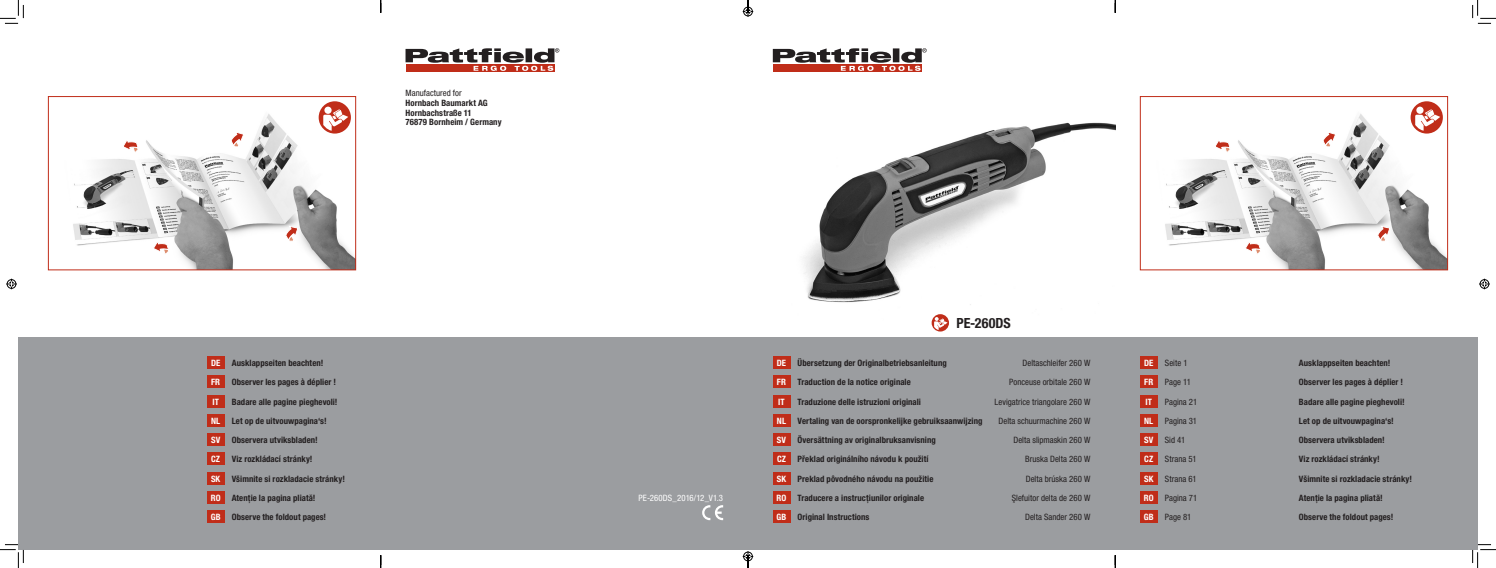
<style>
.page{position:relative;width:1496px;height:568px;background:#fff}
.page>*{position:absolute;margin:0;border:0;box-sizing:border-box;transform-origin:0 0}
.t1{font:700 condensed 14px "Helvetica Neue LTW1 G";letter-spacing:.005em;color:#231f20}
.t2{font:700 condensed 8.75px/9.6px "Helvetica Neue LTW1 G";letter-spacing:.005em;color:#231f20}
.t3{font:condensed 8.75px "Helvetica Neue LTW1 G";color:#231f20}
.t4{font:700 condensed 8.75px/19.2px "Helvetica Neue LTW1 G";letter-spacing:.005em;color:#fff}
.t5{font:condensed 8.75px "Helvetica Neue LTW1 G";letter-spacing:.01em;color:#fff}
</style>
<div class="page">
<div style="left:18px;top:337px;width:1459px;height:212px;background:#9b9da0"></div>
<img style="left:804px;top:122px;width:311px;height:205px">
<div style="left:772px;top:65px;width:149px;height:7px;background:#c02d19"></div>
<svg style="left:772px;top:48px;width:154px;height:23px"></svg>
<div style="left:772px;top:356px;width:18px;height:13px;background:#c02d19"></div>
<div style="left:772px;top:433px;width:18px;height:13px;background:#c02d19"></div>
<div style="left:772px;top:395px;width:18px;height:12px;background:#c02d19"></div>
<div style="left:772px;top:472px;width:18px;height:12px;background:#c02d19"></div>
<div style="left:772px;top:375px;width:18px;height:13px;background:#c02d19"></div>
<div style="left:772px;top:452px;width:18px;height:13px;background:#c02d19"></div>
<div style="left:772px;top:414px;width:18px;height:12px;background:#c02d19"></div>
<div style="left:772px;top:491px;width:18px;height:12px;background:#c02d19"></div>
<div style="left:772px;top:510px;width:18px;height:13px;background:#c02d19"></div>
<svg style="left:931px;top:314px;width:17px;height:17px"></svg>
<svg style="left:702px;top:505px;width:21px;height:15px"></svg>
<div style="left:405px;top:65px;width:149px;height:7px;background:#c02d19"></div>
<svg style="left:405px;top:48px;width:154px;height:23px"></svg>
<img style="left:1165px;top:112px;width:280px;height:156px">
<div style="left:1139px;top:96px;width:308px;height:174px;border:1px solid #c02d19"></div>
<svg style="left:1376px;top:226px;width:14px;height:15px"></svg>
<svg style="left:1244px;top:241px;width:17px;height:14px"></svg>
<svg style="left:1322px;top:132px;width:14px;height:15px"></svg>
<svg style="left:1214px;top:139px;width:16px;height:14px"></svg>
<div style="left:1139px;top:356px;width:18px;height:13px;background:#c02d19"></div>
<div style="left:1139px;top:433px;width:18px;height:13px;background:#c02d19"></div>
<div style="left:1139px;top:395px;width:18px;height:12px;background:#c02d19"></div>
<div style="left:1139px;top:472px;width:18px;height:12px;background:#c02d19"></div>
<div style="left:1139px;top:375px;width:18px;height:13px;background:#c02d19"></div>
<div style="left:1139px;top:452px;width:18px;height:13px;background:#c02d19"></div>
<div style="left:1139px;top:414px;width:18px;height:12px;background:#c02d19"></div>
<div style="left:1139px;top:491px;width:18px;height:12px;background:#c02d19"></div>
<div style="left:1139px;top:510px;width:18px;height:13px;background:#c02d19"></div>
<svg style="left:1410px;top:101px;width:32px;height:32px"></svg>
<div style="left:207px;top:356px;width:17px;height:13px;background:#c02d19"></div>
<div style="left:207px;top:433px;width:17px;height:13px;background:#c02d19"></div>
<div style="left:207px;top:395px;width:17px;height:12px;background:#c02d19"></div>
<div style="left:207px;top:472px;width:17px;height:12px;background:#c02d19"></div>
<div style="left:207px;top:375px;width:17px;height:13px;background:#c02d19"></div>
<div style="left:207px;top:452px;width:17px;height:13px;background:#c02d19"></div>
<div style="left:207px;top:414px;width:17px;height:12px;background:#c02d19"></div>
<div style="left:207px;top:491px;width:17px;height:12px;background:#c02d19"></div>
<div style="left:207px;top:510px;width:17px;height:13px;background:#c02d19"></div>
<img style="left:73px;top:114px;width:281px;height:154px">
<div style="left:48px;top:96px;width:308px;height:174px;border:1px solid #c02d19"></div>
<svg style="left:285px;top:226px;width:13px;height:15px"></svg>
<svg style="left:153px;top:241px;width:16px;height:14px"></svg>
<svg style="left:231px;top:132px;width:13px;height:15px"></svg>
<svg style="left:122px;top:139px;width:17px;height:14px"></svg>
<svg style="left:318px;top:101px;width:33px;height:32px"></svg>
<svg style="left:0;top:0;width:24px;height:24px"></svg>
<svg style="left:0;top:544px;width:24px;height:24px"></svg>
<svg style="left:1472px;top:0;width:23px;height:24px"></svg>
<svg style="left:1471px;top:544px;width:24px;height:24px"></svg>
<svg style="left:6px;top:279px;width:11px;height:10px"></svg>
<svg style="left:1479px;top:279px;width:10px;height:10px"></svg>
<svg style="left:380px;top:0;width:1px;height:13px"></svg>
<svg style="left:380px;top:555px;width:1px;height:13px"></svg>
<svg style="left:742px;top:0;width:11px;height:17px"></svg>
<svg style="left:742px;top:551px;width:11px;height:17px"></svg>
<svg style="left:1114px;top:0;width:2px;height:13px"></svg>
<svg style="left:1114px;top:555px;width:2px;height:13px"></svg>
<p class="t3" style="left:405px;top:88px;width:58px">Manufactured for</p>
<p class="t2" style="left:405px;top:98px;width:97px">Hornbach Baumarkt AG<br>Hornbachstraße 11<br>76879 Bornheim / Germany</p>
<h1 class="t1" style="left:956px;top:314px;width:56px">PE-260DS</h1>
<p class="t4" style="left:211px;top:353px;width:11px">DE</p>
<p class="t4" style="left:211px;top:372px;width:11px">FR</p>
<p class="t4" style="left:212px;top:392px;width:8px">IT</p>
<p class="t4" style="left:211px;top:411px;width:11px">NL</p>
<p class="t4" style="left:211px;top:430px;width:11px">SV</p>
<p class="t4" style="left:211px;top:449px;width:10px">CZ</p>
<p class="t4" style="left:211px;top:469px;width:11px">SK</p>
<p class="t4" style="left:211px;top:488px;width:11px">RO<br>GB</p>
<p class="t2" style="left:232px;top:358px;width:93px">Ausklappseiten beachten!</p>
<p class="t2" style="left:232px;top:377px;width:106px">Observer les pages à déplier !</p>
<p class="t2" style="left:232px;top:396px;width:107px">Badare alle pagine pieghevoli!</p>
<p class="t2" style="left:232px;top:416px;width:96px">Let op de uitvouwpagina‘s!</p>
<p class="t2" style="left:232px;top:435px;width:87px">Observera utviksbladen!</p>
<p class="t2" style="left:232px;top:454px;width:82px">Viz rozkládací stránky!</p>
<p class="t2" style="left:232px;top:473px;width:115px">Všimnite si rozkladacie stránky!</p>
<p class="t2" style="left:232px;top:493px;width:85px">Atenţie la pagina pliată!</p>
<p class="t2" style="left:232px;top:512px;width:96px">Observe the foldout pages!</p>
<p class="t5" style="left:638px;top:492px;width:86px">PE-260DS_2016/12_V1.3</p>
<p class="t4" style="left:776px;top:353px;width:11px">DE</p>
<p class="t4" style="left:777px;top:372px;width:11px">FR</p>
<p class="t4" style="left:778px;top:392px;width:8px">IT</p>
<p class="t4" style="left:777px;top:411px;width:11px">NL</p>
<p class="t4" style="left:777px;top:430px;width:11px">SV</p>
<p class="t4" style="left:777px;top:449px;width:10px">CZ</p>
<p class="t4" style="left:776px;top:469px;width:11px">SK</p>
<p class="t4" style="left:776px;top:488px;width:11px">RO<br>GB</p>
<p class="t2" style="left:797px;top:358px;width:151px">Übersetzung der Originalbetriebsanleitung</p>
<p class="t2" style="left:797px;top:377px;width:115px">Traduction de la notice originale</p>
<p class="t2" style="left:797px;top:396px;width:125px">Traduzione delle istruzioni originali</p>
<p class="t2" style="left:797px;top:416px;width:186px">Vertaling van de oorspronkelijke gebruiksaanwijzing</p>
<p class="t2" style="left:797px;top:435px;width:140px">Översättning av originalbruksanvisning</p>
<p class="t2" style="left:797px;top:454px;width:132px">Překlad originálního návodu k použití</p>
<p class="t2" style="left:797px;top:473px;width:137px">Preklad pôvodného návodu na použitie</p>
<p class="t2" style="left:797px;top:493px;width:128px">Traducere a instrucțiunilor originale</p>
<p class="t2" style="left:797px;top:512px;width:73px">Original Instructions</p>
<p class="t3" style="left:1022px;top:358px;width:69px">Deltaschleifer 260 W</p>
<p class="t3" style="left:1009px;top:377px;width:83px">Ponceuse orbitale 260 W</p>
<p class="t3" style="left:994px;top:396px;width:97px">Levigatrice triangolare 260 W</p>
<p class="t3" style="left:998px;top:415px;width:93px">Delta schuurmachine 260 W</p>
<p class="t3" style="left:1013px;top:435px;width:78px">Delta slipmaskin 260 W</p>
<p class="t3" style="left:1025px;top:454px;width:67px">Bruska Delta 260 W</p>
<p class="t3" style="left:1025px;top:473px;width:66px">Delta brúska 260 W</p>
<p class="t3" style="left:1011px;top:492px;width:80px">Şlefuitor delta de 260 W</p>
<p class="t3" style="left:1025px;top:512px;width:67px">Delta Sander 260 W</p>
<p class="t4" style="left:1144px;top:353px;width:11px">DE</p>
<p class="t4" style="left:1144px;top:372px;width:11px">FR</p>
<p class="t4" style="left:1145px;top:392px;width:8px">IT</p>
<p class="t4" style="left:1144px;top:411px;width:11px">NL</p>
<p class="t4" style="left:1144px;top:430px;width:11px">SV</p>
<p class="t4" style="left:1144px;top:449px;width:10px">CZ</p>
<p class="t4" style="left:1144px;top:469px;width:11px">SK</p>
<p class="t4" style="left:1143px;top:488px;width:11px">RO<br>GB</p>
<p class="t3" style="left:1164px;top:358px;width:24px">Seite 1</p>
<p class="t3" style="left:1164px;top:377px;width:28px">Page 11</p>
<p class="t3" style="left:1164px;top:396px;width:34px">Pagina 21</p>
<p class="t3" style="left:1164px;top:415px;width:34px">Pagina 31</p>
<p class="t3" style="left:1164px;top:435px;width:22px">Sid 41</p>
<p class="t3" style="left:1164px;top:454px;width:33px">Strana 51</p>
<p class="t3" style="left:1164px;top:473px;width:33px">Strana 61</p>
<p class="t3" style="left:1164px;top:492px;width:34px">Pagina 71</p>
<p class="t3" style="left:1164px;top:512px;width:28px">Page 81</p>
<p class="t2" style="left:1298px;top:358px;width:93px">Ausklappseiten beachten!</p>
<p class="t2" style="left:1298px;top:377px;width:106px">Observer les pages à déplier !</p>
<p class="t2" style="left:1298px;top:396px;width:107px">Badare alle pagine pieghevoli!</p>
<p class="t2" style="left:1298px;top:416px;width:96px">Let op de uitvouwpagina‘s!</p>
<p class="t2" style="left:1298px;top:435px;width:87px">Observera utviksbladen!</p>
<p class="t2" style="left:1298px;top:454px;width:82px">Viz rozkládací stránky!</p>
<p class="t2" style="left:1298px;top:473px;width:115px">Všimnite si rozkladacie stránky!</p>
<p class="t2" style="left:1298px;top:493px;width:85px">Atenţie la pagina pliată!</p>
<p class="t2" style="left:1298px;top:512px;width:96px">Observe the foldout pages!</p>
</div>
